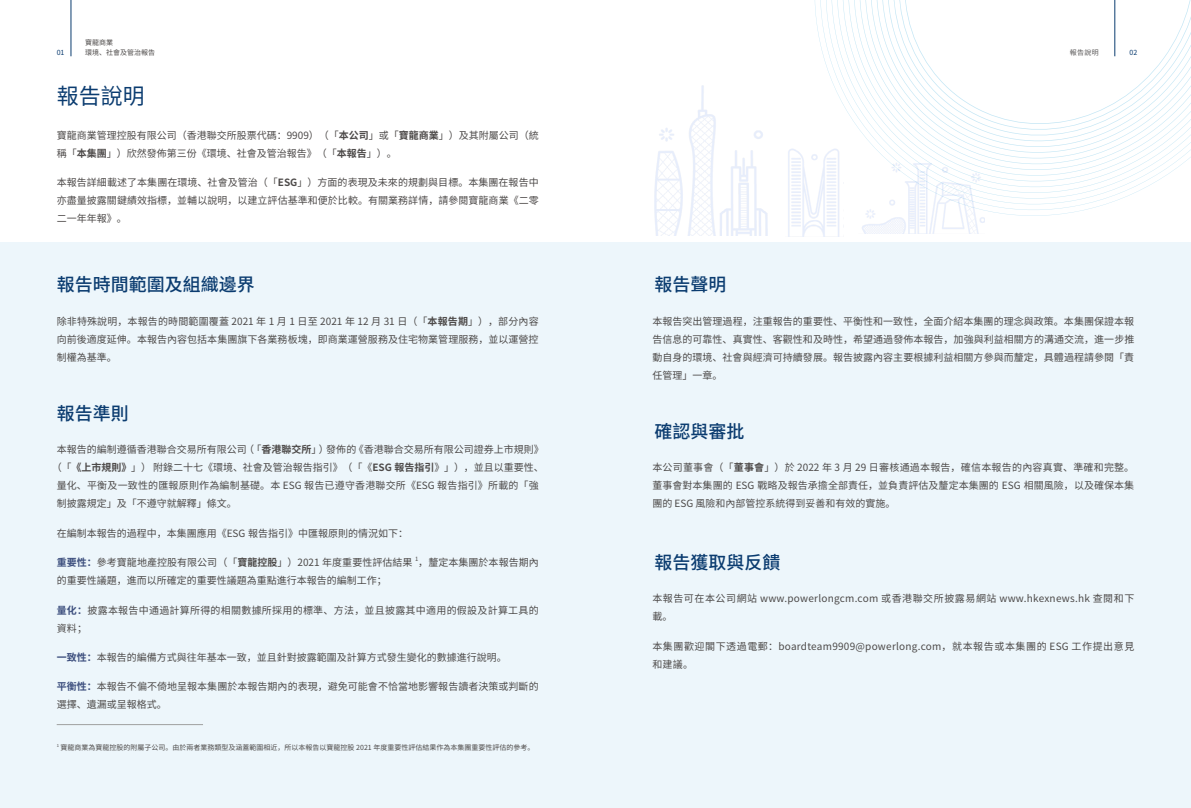
<style>
.page{position:relative;width:1191px;height:808px;background:#fff}
.page>*{position:absolute;margin:0;border:0;box-sizing:border-box;transform-origin:0 0}
.t1{font:22px "Source Han Sans CN";color:#0b3c70}
.t2{font:500 18px "Source Han Sans CN";color:#0b3c70}
.t3{font:10px/18px "Source Han Sans CN";letter-spacing:.005em;color:#4c4948;text-align:justify}
.t4{font:10px/18px "Source Han Sans CN";letter-spacing:.025em;color:#4c4948}
.t5{font:7px "Source Han Sans CN";color:#4c4948}
.t6{font:7px "Source Han Sans CN";color:#0b3c70}
.t7{font:7px "Source Han Sans CN";color:#595757}
.t8{font:5.8px "Source Han Sans CN";color:#4c4948}
.t9{font:4.1px "Source Han Sans CN";color:#4c4948}
.s1{font-weight:700}
.s2{font-weight:700;color:#3d4f7e}
</style>
<div class="page">
<hr style="left:71px;top:0;width:1px;height:56px;background:#0b3c70">
<div style="left:0;top:242px;width:1191px;height:566px;background:#edf6fb"></div>
<hr style="left:57px;top:724px;width:146px;height:1px;background:#9fa0a0">
<svg style="left:835px;top:0;width:305px;height:197px"></svg>
<svg style="left:841px;top:0;width:311px;height:190px"></svg>
<svg style="left:847px;top:0;width:316px;height:184px"></svg>
<svg style="left:854px;top:0;width:319px;height:177px"></svg>
<svg style="left:860px;top:0;width:322px;height:171px"></svg>
<svg style="left:866px;top:0;width:325px;height:164px"></svg>
<svg style="left:873px;top:0;width:318px;height:157px"></svg>
<svg style="left:879px;top:0;width:312px;height:151px"></svg>
<svg style="left:885px;top:0;width:306px;height:144px"></svg>
<img style="left:788px;top:104px;width:55px;height:132px">
<img style="left:851px;top:107px;width:133px;height:126px">
<img style="left:654px;top:85px;width:114px;height:151px">
<p class="t5" style="left:85px;top:39px;width:29px">寶龍商業</p>
<p class="t6" style="left:57px;top:49px;width:9px">01</p>
<p class="t5" style="left:85px;top:49px;width:72px">環境、社會及管治報告</p>
<p class="t7" style="left:1069px;top:49px;width:31px">報告說明</p>
<p class="t6" style="left:1129px;top:49px;width:9px">02</p>
<h1 class="t1" style="left:57px;top:84px;width:90px">報告說明</h1>
<p class="t3" style="left:57px;top:126px;width:483px">寶龍商業管理控股有限公司（香港聯交所股票代碼：9909）（「<span class="s1">本公司</span>」或「<span class="s1">寶龍商業</span>」）及其附屬公司（統稱「<span class="s1">本集團</span>」）欣然發佈第三份《環境、社會及管治報告》（「<span class="s1">本報告</span>」）。</p>
<p class="t3" style="left:57px;top:174px;width:483px">本報告詳細載述了本集團在環境、社會及管治（「<span class="s1">ESG</span>」）方面的表現及未來的規劃與目標。本集團在報告中亦盡量披露關鍵績效指標，並輔以說明，以建立評估基準和便於比較。有關業務詳情，請參閱寶龍商業《二零二一年年報》。</p>
<h2 class="t2" style="left:57px;top:274px;width:199px">報告時間範圍及組織邊界</h2>
<p class="t3" style="left:57px;top:312px;width:483px">除非特殊說明，本報告的時間範圍覆蓋 2021 年 1 月 1 日至 2021 年 12 月 31 日（「<span class="s1">本報告期</span>」），部分內容向前後適度延伸。本報告內容包括本集團旗下各業務板塊，即商業運營服務及住宅物業管理服務，並以運營控制權為基準。</p>
<h2 class="t2" style="left:57px;top:403px;width:73px">報告準則</h2>
<p class="t3" style="left:57px;top:441px;width:488px">本報告的編制遵循香港聯合交易所有限公司（「<span class="s1">香港聯交所</span>」）發佈的《香港聯合交易所有限公司證券上市規則》</p>
<p class="t3" style="left:52px;top:459px;width:493px">（「<span class="s1">《上市規則》</span>」） 附錄二十七《環境、社會及管治報告指引》（「《<span class="s1">ESG 報告指引</span>》」），並且以重要性、</p>
<p class="t3" style="left:57px;top:477px;width:483px">量化、平衡及一致性的匯報原則作為編制基礎。本 ESG 報告已遵守香港聯交所《ESG 報告指引》所載的「強</p>
<p class="t3" style="left:57px;top:495px;width:181px">制披露規定」及「不遵守就解釋」條文。</p>
<p class="t3" style="left:57px;top:524px;width:353px">在編制本報告的過程中，本集團應用《ESG 報告指引》中匯報原則的情況如下：</p>
<p class="t3" style="left:57px;top:554px;width:357px"><span class="s2">重要性：</span>參考寶龍地產控股有限公司（「<span class="s1">寶龍控股</span>」）2021 年度重要性評估結果</p>
<p class="t8" style="left:415px;top:556px;width:5px">1</p>
<p class="t3" style="left:418px;top:554px;width:122px">，釐定本集團於本報告期內</p>
<p class="t3" style="left:57px;top:572px;width:331px">的重要性議題，進而以所確定的重要性議題為重點進行本報告的編制工作；</p>
<p class="t4" style="left:57px;top:601px;width:483px"><span class="s2">量化：</span>披露本報告中通過計算所得的相關數據所採用的標準、方法，並且披露其中適用的假設及計算工具的資料；</p>
<p class="t3" style="left:57px;top:648px;width:451px"><span class="s2">一致性：</span>本報告的編備方式與往年基本一致，並且針對披露範圍及計算方式發生變化的數據進行說明。</p>
<p class="t3" style="left:57px;top:678px;width:483px"><span class="s2">平衡性：</span>本報告不偏不倚地呈報本集團於本報告期內的表現，避免可能會不恰當地影響報告讀者決策或判斷的選擇、遺漏或呈報格式。</p>
<p class="t9" style="left:57px;top:743px;width:4px">1</p>
<p class="t5" style="left:61px;top:744px;width:475px">寶龍商業為寶龍控股的附屬子公司。由於兩者業務類型及涵蓋範圍相近，所以本報告以寶龍控股 2021 年度重要性評估結果作為本集團重要性評估的參考。</p>
<h2 class="t2" style="left:654px;top:274px;width:73px">報告聲明</h2>
<p class="t3" style="left:652px;top:312px;width:483px">本報告突出管理過程，注重報告的重要性、平衡性和一致性，全面介紹本集團的理念與政策。本集團保證本報告信息的可靠性、真實性、客觀性和及時性，希望通過發佈本報告，加強與利益相關方的溝通交流，進一步推動自身的環境、社會與經濟可持續發展。報告披露內容主要根據利益相關方參與而釐定，具體過程請參閱「責任管理」一章。</p>
<h2 class="t2" style="left:654px;top:421px;width:91px">確認與審批</h2>
<p class="t3" style="left:652px;top:459px;width:483px">本公司董事會（「<span class="s1">董事會</span>」）於 2022 年 3 月 29 日審核通過本報告，確信本報告的內容真實、準確和完整。董事會對本集團的 ESG 戰略及報告承擔全部責任，並負責評估及釐定本集團的 ESG 相關風險，以及確保本集團的 ESG 風險和內部管控系統得到妥善和有效的實施。</p>
<h2 class="t2" style="left:654px;top:552px;width:127px">報告獲取與反饋</h2>
<p class="t4" style="left:652px;top:590px;width:483px">本報告可在本公司網站 www.powerlongcm.com 或香港聯交所披露易網站 www.hkexnews.hk 查閱和下載。</p>
<p class="t4" style="left:652px;top:637px;width:483px">本集團歡迎閣下透過電郵：boardteam9909@powerlong.com，就本報告或本集團的 ESG 工作提出意見和建議。</p>
</div>
